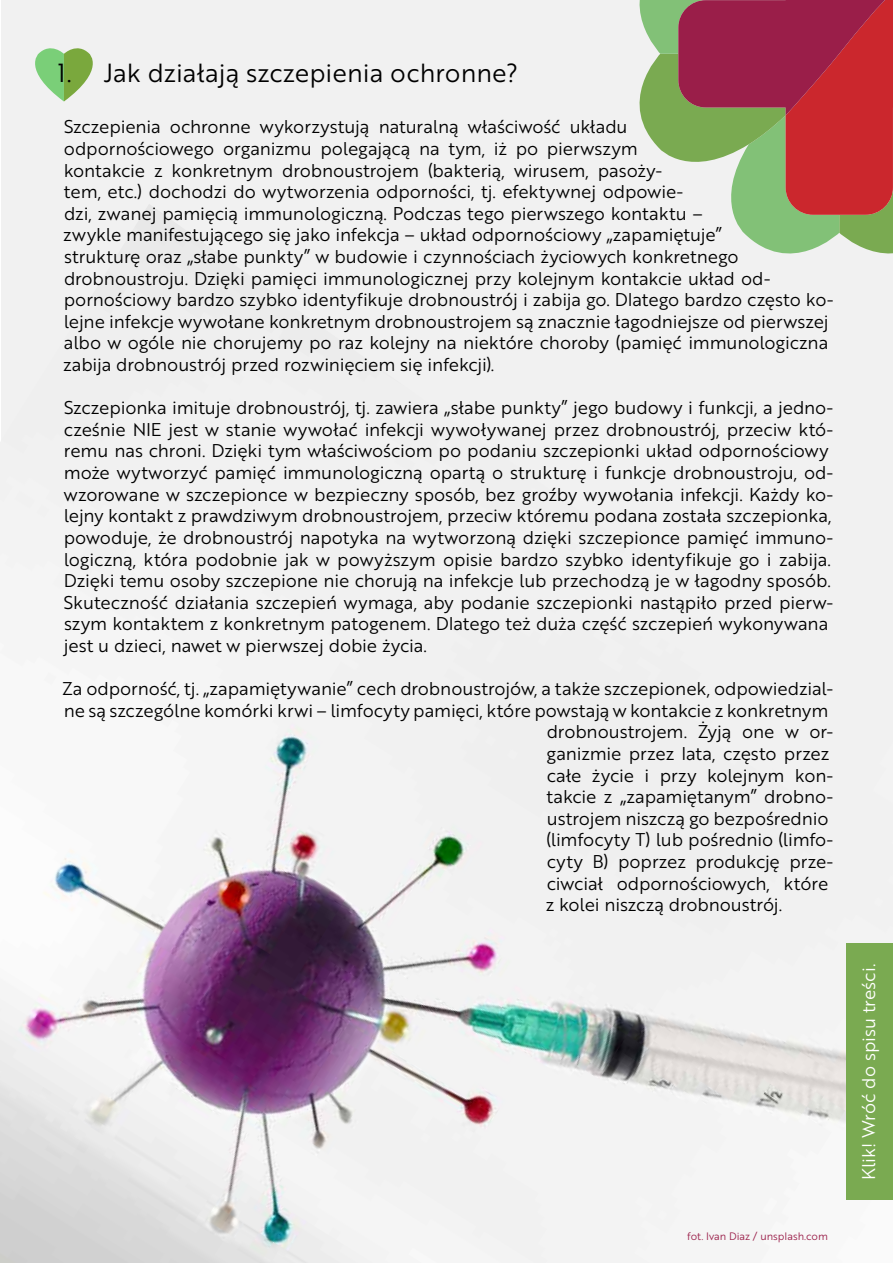
<style>
.page{position:relative;width:893px;height:1263px;background:#fff}
.page>*{position:absolute;margin:0;border:0;box-sizing:border-box;transform-origin:0 0}
.t1{font:25.5px "Brother 1816 Book";color:#000}
.t2{font:18px/21.6px "Brother 1816 Book";letter-spacing:-.01em;color:#000}
.t3{font:18px "Brother 1816 Book";color:#fff}
.t4{font:10.5px "Brother 1816 Book";color:#9a1e49}
</style>
<div class="page">
<div style="left:2px;top:0;width:891px;height:844px;background:#f1f1f1"></div>
<img style="left:0;top:204px;width:893px;height:1059px">
<svg style="left:614px;top:0;width:279px;height:279px"></svg>
<svg style="left:35px;top:48px;width:58px;height:54px"></svg>
<div style="left:846px;top:943px;width:47px;height:256px;background:#7aaa51"></div>
<h1 class="t1" style="left:57px;top:54px;width:462px">1. Jak działają szczepienia ochronne?</h1>
<p class="t2" style="left:63px;top:115px;width:772px">Szczepienia ochronne wykorzystują naturalną właściwość układu<br>odpornościowego organizmu polegającą na tym, iż po pierwszym<br>kontakcie z konkretnym drobnoustrojem (bakterią, wirusem, pasoży-<br>tem, etc.) dochodzi do wytworzenia odporności, tj. efektywnej odpowie-<br>dzi, zwanej pamięcią immunologiczną. Podczas tego pierwszego kontaktu –<br>zwykle manifestującego się jako infekcja – układ odpornościowy „zapamiętuje”<br>strukturę oraz „słabe punkty” w budowie i czynnościach życiowych konkretnego drobnoustroju. Dzięki pamięci immunologicznej przy kolejnym kontakcie układ od&shy;pornościowy bardzo szybko identyfikuje drobnoustrój i zabija go. Dlatego bardzo często ko&shy;lejne infekcje wywołane konkretnym drobnoustrojem są znacznie łagodniejsze od pierwszej albo w ogóle nie chorujemy po raz kolejny na niektóre choroby (pamięć immunologiczna zabija drobnoustrój przed rozwinięciem się infekcji).</p>
<p class="t2" style="left:64px;top:396px;width:771px">Szczepionka imituje drobnoustrój, tj. zawiera „słabe punkty” jego budowy i funkcji, a jedno&shy;cześnie NIE jest w stanie wywołać infekcji wywoływanej przez drobnoustrój, przeciw któ&shy;remu nas chroni. Dzięki tym właściwościom po podaniu szczepionki układ odpornościowy może wytworzyć pamięć immunologiczną opartą o strukturę i funkcje drobnoustroju, od&shy;wzorowane w szczepionce w bezpieczny sposób, bez groźby wywołania infekcji. Każdy ko&shy;lejny kontakt z prawdziwym drobnoustrojem, przeciw któremu podana została szczepionka, powoduje, że drobnoustrój napotyka na wytworzoną dzięki szczepionce pamięć immuno&shy;logiczną, która podobnie jak w powyższym opisie bardzo szybko identyfikuje go i zabija.<br>Dzięki temu osoby szczepione nie chorują na infekcje lub przechodzą je w łagodny sposób.<br>Skuteczność działania szczepień wymaga, aby podanie szczepionki nastąpiło przed pierw&shy;szym kontaktem z konkretnym patogenem. Dlatego też duża część szczepień wykonywana jest u dzieci, nawet w pierwszej dobie życia.</p>
<p class="t2" style="left:62px;top:677px;width:773px">Za odporność, tj. „zapamiętywanie” cech drobnoustrojów, a także szczepionek, odpowiedzial-</p>
<p class="t2" style="left:64px;top:699px;width:766px">ne są szczególne komórki krwi – limfocyty pamięci, które powstają w kontakcie z konkretnym</p>
<p class="t2" style="left:547px;top:720px;width:288px">drobnoustrojem. Żyją one w or-</p>
<p class="t2" style="left:547px;top:742px;width:284px">ganizmie przez lata, często przez</p>
<p class="t2" style="left:547px;top:763px;width:288px">całe życie i przy kolejnym kon-</p>
<p class="t2" style="left:547px;top:785px;width:288px">takcie z „zapamiętanym” drobno-</p>
<p class="t2" style="left:547px;top:807px;width:283px">ustrojem niszczą go bezpośrednio</p>
<p class="t2" style="left:546px;top:828px;width:289px">(limfocyty T) lub pośrednio (limfo-</p>
<p class="t2" style="left:547px;top:850px;width:288px">cyty B) poprzez produkcję prze-</p>
<p class="t2" style="left:547px;top:871px;width:283px">ciwciał odpornościowych, które</p>
<p class="t2" style="left:546px;top:893px;width:238px">z kolei niszczą drobnoustrój.</p>
<p class="t4" style="left:687px;top:1228px;width:142px">fot. Ivan Diaz / unsplash.com</p>
<p class="t3" style="left:855px;top:1180px;width:218px;rotate:-90deg">Klik! Wróć do spisu treści.</p>
</div>
